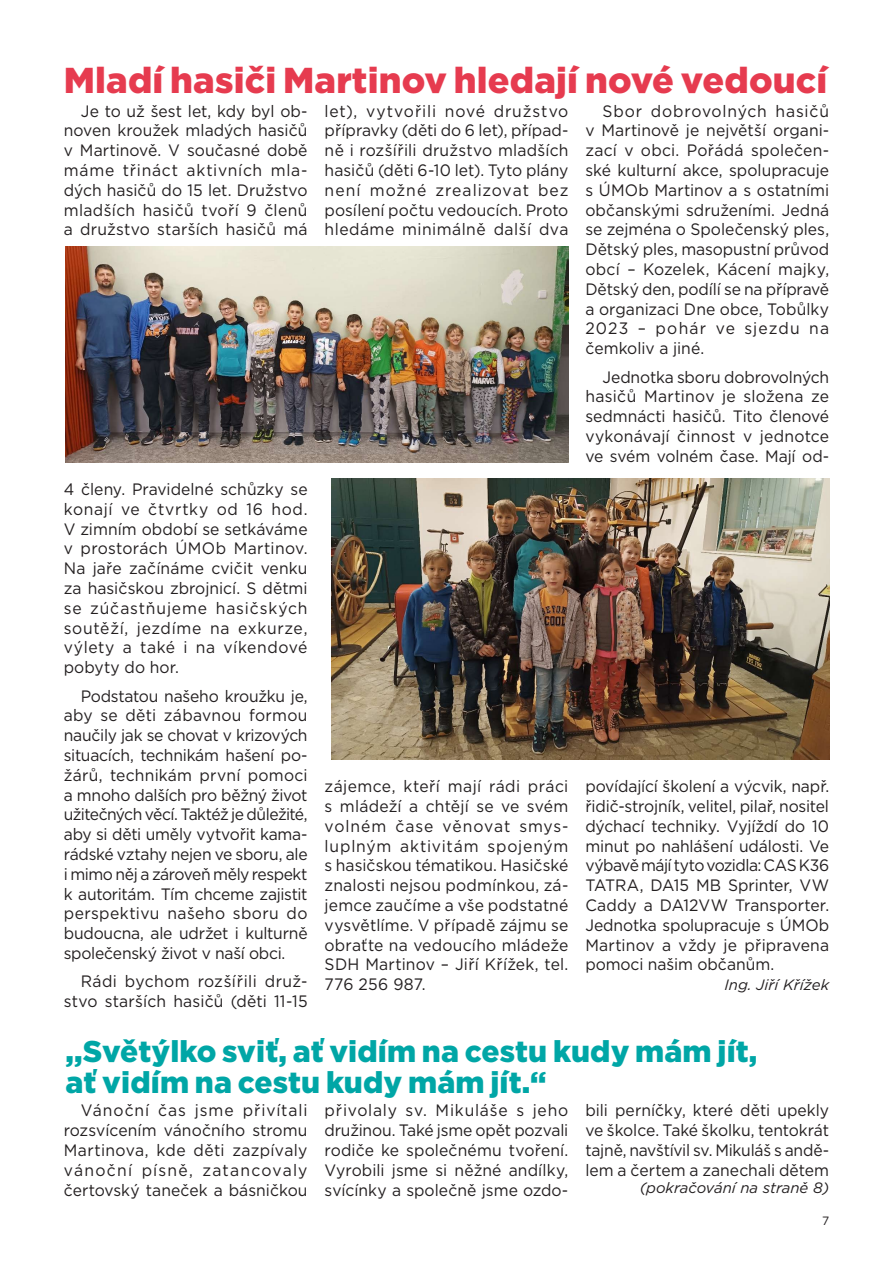
<style>
.page{position:relative;width:893px;height:1263px;background:#fff}
.page>*{position:absolute;margin:0;border:0;box-sizing:border-box;transform-origin:0 0}
.t1{font:900 36px "Gotham";letter-spacing:.005em;color:#e63b4f}
.t2{font:900 30px/31.5px "Gotham";letter-spacing:.005em;color:#00a6a6}
.t3{font:16.5px/19.8px "Gotham";letter-spacing:.005em;color:#231f20;text-align:justify;scale:.95 1}
.t4{font:italic 15px "Gotham";color:#231f20}
.t5{font:12px "Gotham";color:#231f20}
</style>
<div class="page">
<img style="left:66px;top:246px;width:502px;height:216px">
<img style="left:332px;top:479px;width:497px;height:280px">
<h1 class="t1" style="left:64px;top:55px;width:765px">Mladí hasiči Martinov hledají nové vedoucí</h1>
<p class="t3" style="left:64px;top:101px;width:258px;text-indent:17px">Je to už šest let, kdy byl ob&shy;noven kroužek mladých hasičů v Martinově. V současné době máme třináct aktivních mla&shy;dých hasičů do 15 let. Družstvo mladších hasičů tvoří 9 členů a družstvo starších hasičů má</p>
<p class="t3" style="left:325px;top:101px;width:258px">let), vytvořili nové družstvo přípravky (děti do 6 let), případ&shy;ně i rozšířili družstvo mladších hasičů (děti 6-10 let). Tyto plány není možné zrealizovat bez posílení počtu vedoucích. Proto hledáme minimálně další dva</p>
<p class="t3" style="left:64px;top:479px;width:258px">4 členy. Pravidelné schůzky se konají ve čtvrtky od 16 hod.<br>V zimním období se setkáváme v prostorách ÚMOb Martinov.<br>Na jaře začínáme cvičit venku za hasičskou zbrojnicí. S dětmi se zúčastňujeme hasičských soutěží, jezdíme na exkurze, výlety a také i na víkendové pobyty do hor.</p>
<p class="t3" style="left:64px;top:685px;width:258px;text-indent:17px">Podstatou našeho kroužku je, aby se děti zábavnou formou naučily jak se chovat v krizových situacích, technikám hašení po&shy;žárů, technikám první pomoci a mnoho dalších pro běžný život užitečných věcí. Taktéž je důležité, aby si děti uměly vytvořit kama&shy;rádské vztahy nejen ve sboru, ale i mimo něj a zároveň měly respekt k autoritám. Tím chceme zajistit perspektivu našeho sboru do budoucna, ale udržet i kulturně společenský život v naší obci.</p>
<p class="t3" style="left:64px;top:971px;width:258px;text-align:right">Rádi bychom rozšířili druž&shy;stvo starších hasičů (děti 11-15</p>
<p class="t3" style="left:325px;top:776px;width:258px">zájemce, kteří mají rádi práci s mládeží a chtějí se ve svém volném čase věnovat smys&shy;luplným aktivitám spojeným s hasičskou tématikou. Hasičské znalosti nejsou podmínkou, zá&shy;jemce zaučíme a vše podstatné vysvětlíme. V případě zájmu se obraťte na vedoucího mládeže SDH Martinov – Jiří Křížek, tel.<br>776 256 987.</p>
<p class="t3" style="left:585px;top:101px;width:258px;text-indent:17px">Sbor dobrovolných hasičů v Martinově je největší organi&shy;zací v obci. Pořádá společen&shy;ské kulturní akce, spolupracuje s ÚMOb Martinov a s ostatními občanskými sdruženími. Jedná se zejména o Společenský ples, Dětský ples, masopustní průvod obcí – Kozelek, Kácení majky, Dětský den, podílí se na přípravě a organizaci Dne obce, Tobůlky 2023 – pohár ve sjezdu na čemkoliv a jiné.</p>
<p class="t3" style="left:585px;top:366px;width:258px;text-indent:17px">Jednotka sboru dobrovolných hasičů Martinov je složena ze sedmnácti hasičů. Tito členové vykonávají činnost v jednotce ve svém volném čase. Mají od-</p>
<p class="t3" style="left:585px;top:776px;width:258px">povídající školení a výcvik, např. řidič-strojník, velitel, pilař, nositel dýchací techniky. Vyjíždí do 10 minut po nahlášení události. Ve výbavě májí tyto vozidla: CAS K36<br>TATRA, DA15 MB Sprinter, VW Caddy a DA12VW Transporter.<br>Jednotka spolupracuje s ÚMOb Martinov a vždy je připravena pomoci našim občanům.</p>
<p class="t4" style="left:724px;top:975px;width:106px">Ing. Jiří Křížek</p>
<h2 class="t2" style="left:66px;top:1035px;width:693px">,,Světýlko sviť, ať vidím na cestu kudy mám jít, ať vidím na cestu kudy mám jít.“</h2>
<p class="t3" style="left:64px;top:1100px;width:258px;text-indent:17px">Vánoční čas jsme přivítali rozsvícením vánočního stromu Martinova, kde děti zazpívaly vánoční písně, zatancovaly čertovský taneček a básničkou</p>
<p class="t3" style="left:325px;top:1100px;width:258px">přivolaly sv. Mikuláše s jeho družinou. Také jsme opět pozvali rodiče ke společnému tvoření.<br>Vyrobili jsme si něžné andílky, svícínky a společně jsme ozdo-</p>
<p class="t3" style="left:585px;top:1100px;width:258px">bili perníčky, které děti upekly ve školce. Také školku, tentokrát tajně, navštívil sv. Mikuláš s andě&shy;lem a čertem a zanechali dětem</p>
<p class="t4" style="left:640px;top:1178px;width:191px">(pokračování na straně 8)</p>
<p class="t5" style="left:822px;top:1213px;width:9px">7</p>
</div>
